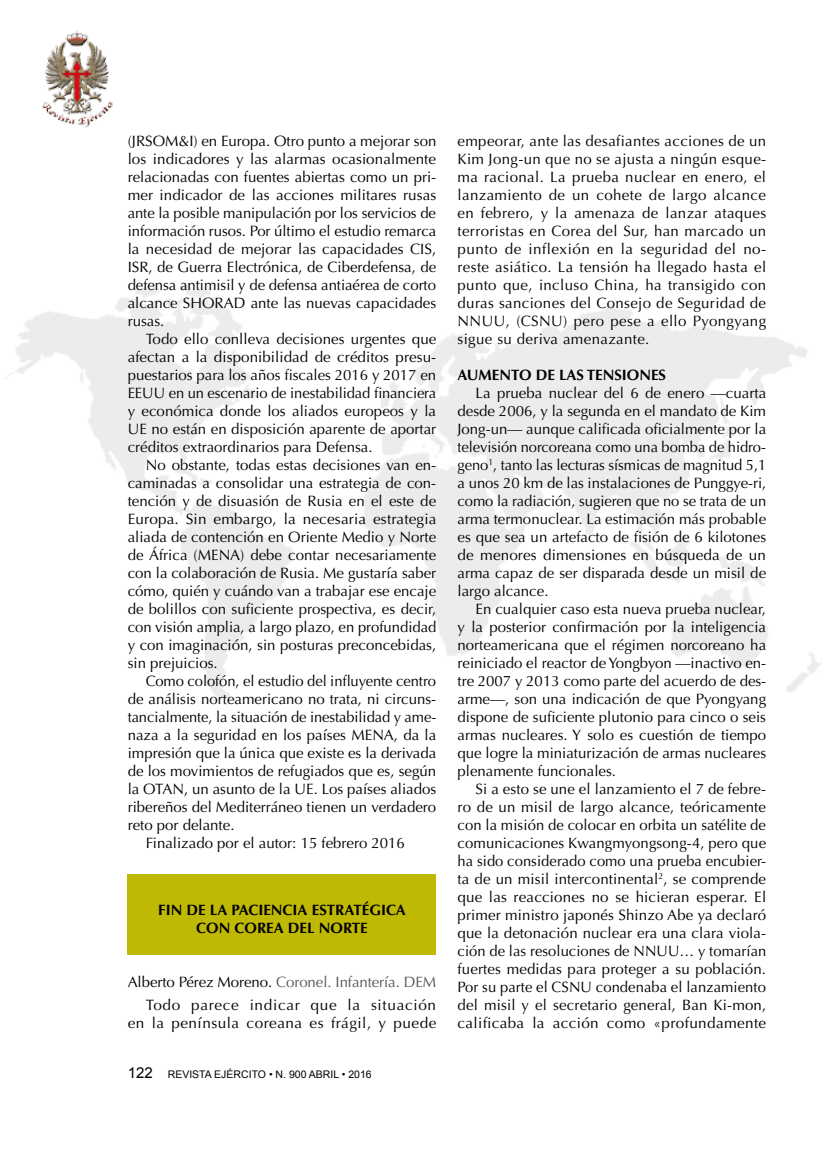
<style>
.page{position:relative;width:830px;height:1149px;background:#fff}
.page>*{position:absolute;margin:0;border:0;box-sizing:border-box;transform-origin:0 0}
.t1{font:15px/18px "Optima LT Std";color:#000;text-align:justify}
.t2{font:700 15px/18px "Optima LT Std";color:#000;text-align:center}
.t3{font:15px "Optima LT Std";letter-spacing:.035em;color:#000}
.t4{font:10.5px "Arial";color:#000}
.s1{color:#575756}
.s2{font-size:15px}
</style>
<div class="page">
<img style="left:41px;top:30px;width:72px;height:98px">
<div style="left:128px;top:873px;width:308px;height:81px;background:#c0b904"></div>
<p class="t1" style="left:128px;top:132px;width:310px">(JRSOM&amp;I) en Europa. Otro punto a mejorar son los indicadores y las alarmas ocasionalmente relacionadas con fuentes abiertas como un pri&shy;mer indicador de las acciones militares rusas ante la posible manipulación por los servicios de información rusos. Por último el estudio remarca la necesidad de mejorar las capacidades CIS, ISR, de Guerra Electrónica, de Ciberdefensa, de defensa antimisil y de defensa antiaérea de corto alcance SHORAD ante las nuevas capacidades rusas.</p>
<p class="t1" style="left:128px;top:330px;width:310px;text-indent:18px">Todo ello conlleva decisiones urgentes que afectan a la disponibilidad de créditos presu&shy;puestarios para los años fiscales 2016 y 2017 en EEUU en un escenario de inestabilidad financiera y económica donde los aliados europeos y la UE no están en disposición aparente de aportar créditos extraordinarios para Defensa.</p>
<p class="t1" style="left:128px;top:456px;width:310px;text-indent:18px">No obstante, todas estas decisiones van en&shy;caminadas a consolidar una estrategia de con&shy;tención y de disuasión de Rusia en el este de Europa. Sin embargo, la necesaria estrategia aliada de contención en Oriente Medio y Norte de África (MENA) debe contar necesariamente con la colaboración de Rusia. Me gustaría saber cómo, quién y cuándo van a trabajar ese encaje de bolillos con suficiente prospectiva, es decir, con visión amplia, a largo plazo, en profundidad y con imaginación, sin posturas preconcebidas, sin prejuicios.</p>
<p class="t1" style="left:146px;top:672px;width:292px">Como colofón, el estudio del influyente centro</p>
<p class="t1" style="left:128px;top:690px;width:310px">de análisis norteamericano no trata, ni circuns-</p>
<p class="t1" style="left:128px;top:708px;width:310px">tancialmente, la situación de inestabilidad y ame-</p>
<p class="t1" style="left:128px;top:726px;width:310px">naza a la seguridad en los países MENA, da la</p>
<p class="t1" style="left:128px;top:744px;width:310px">impresión que la única que existe es la derivada</p>
<p class="t1" style="left:128px;top:762px;width:310px">de los movimientos de refugiados que es, según</p>
<p class="t1" style="left:128px;top:780px;width:310px">la OTAN, un asunto de la UE. Los países aliados</p>
<p class="t1" style="left:128px;top:798px;width:310px">ribereños del Mediterráneo tienen un verdadero</p>
<p class="t1" style="left:128px;top:816px;width:108px">reto por delante.</p>
<p class="t1" style="left:146px;top:834px;width:261px">Finalizado por el autor: 15 febrero 2016</p>
<p class="t2" style="left:158px;top:900px;width:249px">FIN DE LA PACIENCIA ESTRATÉGICA<br>CON COREA DEL NORTE</p>
<p class="t1" style="left:128px;top:970px;width:310px;line-height:23.2px;text-align:right">Alberto Pérez Moreno. <span class="s1">Coronel. Infantería. DEM<br></span>Todo parece indicar que la situación</p>
<p class="t3" style="left:128px;top:1014px;width:310px">en la península coreana es frágil, y puede</p>
<p class="t4" style="left:128px;top:1066px;width:245px"><span class="s2">122</span> REVISTA EJÉRCITO • N. 900 ABRIL • 2016</p>
<p class="t1" style="left:457px;top:132px;width:310px">empeorar, ante las desafiantes acciones de un Kim Jong-un que no se ajusta a ningún esque&shy;ma racional. La prueba nuclear en enero, el lanzamiento de un cohete de largo alcance en febrero, y la amenaza de lanzar ataques terroristas en Corea del Sur, han marcado un punto de inflexión en la seguridad del no&shy;reste asiático. La tensión ha llegado hasta el punto que, incluso China, ha transigido con duras sanciones del Consejo de Seguridad de NNUU, (CSNU) pero pese a ello Pyongyang sigue su deriva amenazante.</p>
<p class="t2" style="left:457px;top:366px;width:210px">AUMENTO DE LAS TENSIONES</p>
<p class="t1" style="left:457px;top:384px;width:310px;text-indent:18px">La prueba nuclear del 6 de enero —cuarta desde 2006, y la segunda en el mandato de Kim Jong-un— aunque calificada oficialmente por la televisión norcoreana como una bomba de hidro&shy;geno<sup>1</sup>, tanto las lecturas sísmicas de magnitud 5,1 a unos 20 km de las instalaciones de Punggye-ri, como la radiación, sugieren que no se trata de un arma termonuclear. La estimación más probable es que sea un artefacto de fisión de 6 kilotones de menores dimensiones en búsqueda de un arma capaz de ser disparada desde un misil de largo alcance.</p>
<p class="t1" style="left:457px;top:600px;width:310px;text-indent:18px">En cualquier caso esta nueva prueba nuclear, y la posterior confirmación por la inteligencia norteamericana que el régimen norcoreano ha reiniciado el reactor de Yongbyon —inactivo en&shy;tre 2007 y 2013 como parte del acuerdo de des&shy;arme—, son una indicación de que Pyongyang dispone de suficiente plutonio para cinco o seis armas nucleares. Y solo es cuestión de tiempo que logre la miniaturización de armas nucleares plenamente funcionales.</p>
<p class="t1" style="left:457px;top:780px;width:310px;text-indent:18px">Si a esto se une el lanzamiento el 7 de febre&shy;ro de un misil de largo alcance, teóricamente con la misión de colocar en orbita un satélite de comunicaciones Kwangmyongsong-4, pero que ha sido considerado como una prueba encubier&shy;ta de un misil intercontinental<sup>2</sup>, se comprende que las reacciones no se hicieran esperar. El primer ministro japonés Shinzo Abe ya declaró que la detonación nuclear era una clara viola&shy;ción de las resoluciones de NNUU… y tomarían fuertes medidas para proteger a su población.<br>Por su parte el CSNU condenaba el lanzamiento del misil y el secretario general, Ban Ki-mon, calificaba la acción como «profundamente</p>
</div>
